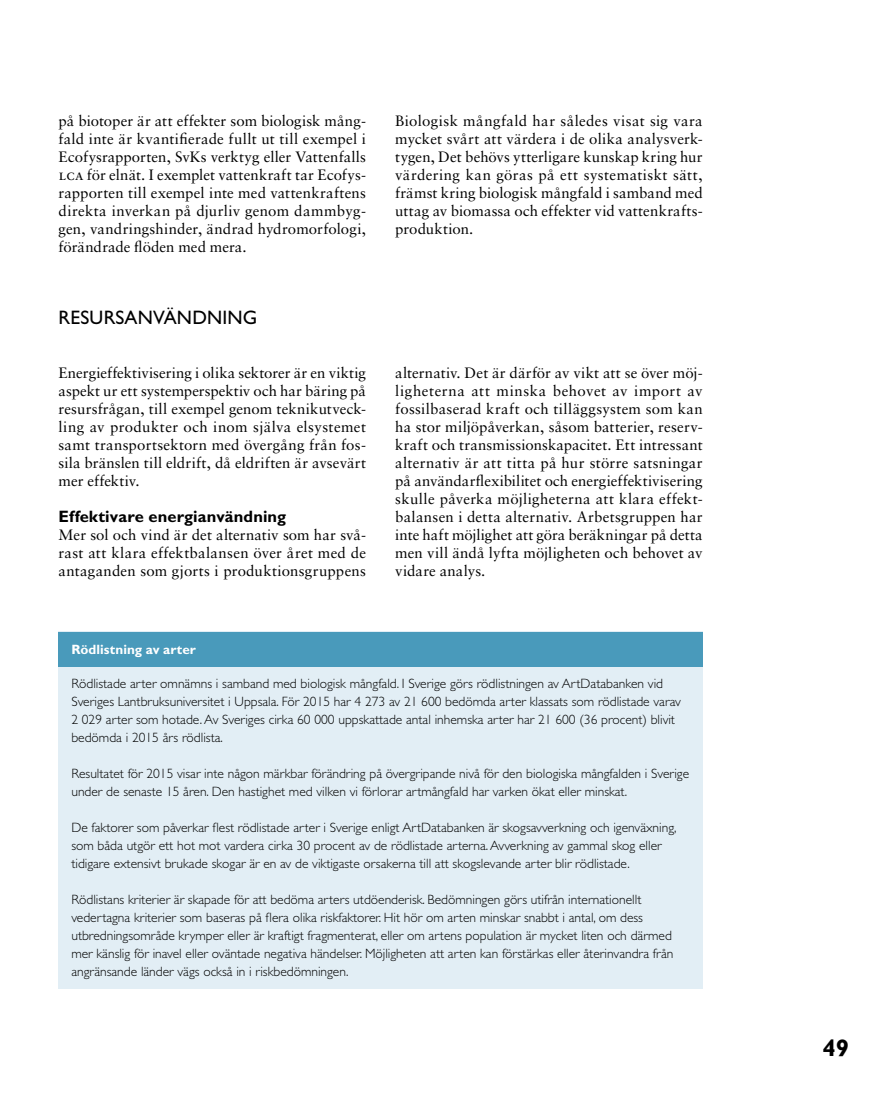
<style>
.page{position:relative;width:893px;height:1098px;background:#fff}
.page>*{position:absolute;margin:0;border:0;box-sizing:border-box;transform-origin:0 0}
.t1{font:700 24px "Gill Sans Std";color:#000}
.t2{font:19.5px "Gill Sans Std";letter-spacing:.005em;color:#000}
.t3{font:700 16.5px "Gill Sans Std";letter-spacing:.005em;color:#000}
.t4{font:15px/18px "Sabon LT Std";letter-spacing:.01em;color:#000;text-align:justify}
.t5{font:300 13.5px/18px "Gill Sans Std";color:#000}
.t6{font:700 13.5px "Gill Sans Std";letter-spacing:.005em;color:#fff}
</style>
<div class="page">
<div style="left:59px;top:631px;width:644px;height:357px;background:#e2eef5"></div>
<div style="left:59px;top:631px;width:644px;height:35px;background:#499abb"></div>
<p class="t4" style="left:59px;top:112px;width:309px">på biotoper är att effekter som biologisk mång&shy;fald inte är kvantifierade fullt ut till exempel i Ecofysrapporten, SvKs verktyg eller Vattenfalls LCA för elnät. I exemplet vattenkraft tar Ecofys&shy;rapporten till exempel inte med vattenkraftens direkta inverkan på djurliv genom dammbyg&shy;gen, vandringshinder, ändrad hydromorfologi, förändrade flöden med mera.</p>
<p class="t4" style="left:395px;top:112px;width:309px">Biologisk mångfald har således visat sig vara mycket svårt att värdera i de olika analysverk&shy;tygen, Det behövs ytterligare kunskap kring hur värdering kan göras på ett systematiskt sätt, främst kring biologisk mångfald i samband med uttag av biomassa och effekter vid vattenkrafts&shy;produktion.</p>
<h2 class="t2" style="left:59px;top:306px;width:200px">RESURSANVÄNDNING</h2>
<p class="t4" style="left:59px;top:363px;width:309px">Energieffektivisering i olika sektorer är en viktig aspekt ur ett systemperspektiv och har bäring på resursfrågan, till exempel genom teknikutveck&shy;ling av produkter och inom själva elsystemet samt transportsektorn med övergång från fos&shy;sila bränslen till eldrift, då eldriften är avsevärt mer effektiv.</p>
<p class="t3" style="left:59px;top:506px;width:229px">Effektivare energianvändning</p>
<p class="t4" style="left:59px;top:525px;width:309px">Mer sol och vind är det alternativ som har svå&shy;rast att klara effektbalansen över året med de antaganden som gjorts i produktionsgruppens</p>
<p class="t6" style="left:71px;top:641px;width:126px">Rödlistning av arter</p>
<p class="t4" style="left:395px;top:363px;width:309px">alternativ. Det är därför av vikt att se över möj&shy;ligheterna att minska behovet av import av fossilbaserad kraft och tilläggsystem som kan ha stor miljöpåverkan, såsom batterier, reserv&shy;kraft och transmissionskapacitet. Ett intressant alternativ är att titta på hur större satsningar på användarflexibilitet och energieffektivisering skulle påverka möjligheterna att klara effekt&shy;balansen i detta alternativ. Arbetsgruppen har inte haft möjlighet att göra beräkningar på detta men vill ändå lyfta möjligheten och behovet av vidare analys.</p>
<p class="t5" style="left:71px;top:674px;width:611px">Rödlistade arter omnämns i samband med biologisk mångfald. I Sverige görs rödlistningen av ArtDatabanken vid Sveriges Lantbruksuniversitet i Uppsala. För 2015 har 4 273 av 21 600 bedömda arter klassats som rödlistade varav 2 029 arter som hotade. Av Sveriges cirka 60 000 uppskattade antal inhemska arter har 21 600 (36 procent) blivit bedömda i 2015 års rödlista.</p>
<p class="t5" style="left:71px;top:764px;width:619px">Resultatet för 2015 visar inte någon märkbar förändring på övergripande nivå för den biologiska mångfalden i Sverige under de senaste 15 åren. Den hastighet med vilken vi förlorar artmångfald har varken ökat eller minskat.</p>
<p class="t5" style="left:71px;top:818px;width:607px">De faktorer som påverkar flest rödlistade arter i Sverige enligt ArtDatabanken är skogsavverkning och igenväxning, som båda utgör ett hot mot vardera cirka 30 procent av de rödlistade arterna. Avverkning av gammal skog eller tidigare extensivt brukade skogar är en av de viktigaste orsakerna till att skogslevande arter blir rödlistade.</p>
<p class="t5" style="left:71px;top:890px;width:603px">Rödlistans kriterier är skapade för att bedöma arters utdöenderisk. Bedömningen görs utifrån internationellt vedertagna kriterier som baseras på flera olika riskfaktorer. Hit hör om arten minskar snabbt i antal, om dess utbredningsområde krymper eller är kraftigt fragmenterat, eller om artens population är mycket liten och därmed mer känslig för inavel eller oväntade negativa händelser. Möjligheten att arten kan förstärkas eller återinvandra från angränsande länder vägs också in i riskbedömningen.</p>
<h1 class="t1" style="left:823px;top:1033px;width:28px">49</h1>
</div>
